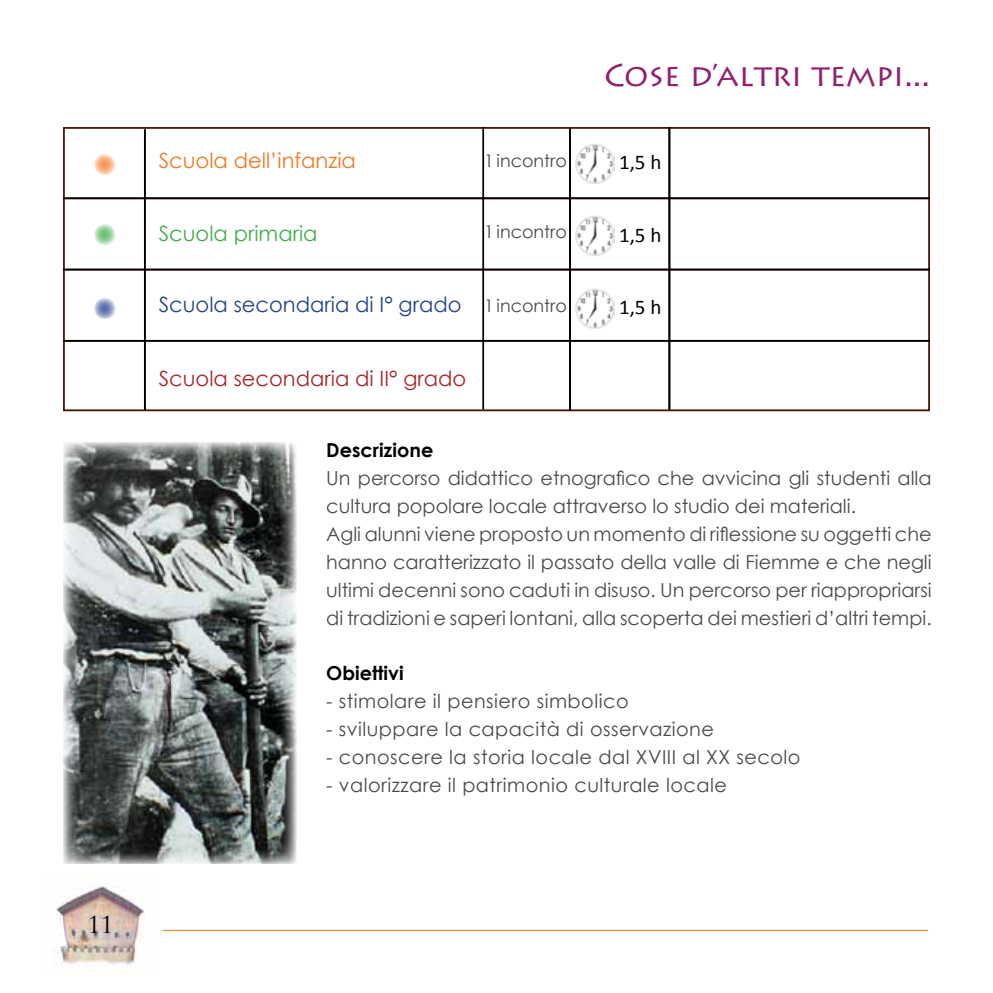
<style>
.page{position:relative;width:993px;height:993px;background:#fff}
.page>*{position:absolute;margin:0;border:0;box-sizing:border-box;transform-origin:0 0}
.t1{font:31.5px "Lithos Pro";color:#911f6c}
.t2{font:22.75px "Trajan Pro";color:#000}
.t3{font:21px "Century Gothic";color:#a82428}
.t4{font:21px "Century Gothic";color:#25408f}
.t5{font:21px "Century Gothic";color:#f47721}
.t6{font:21px "Century Gothic";color:#41ad49}
.t7{font:21px "Calibri";color:#000}
.t8{font:19.25px/28px "Century Gothic";color:#4a4a4d}
.t9{font:19.25px "Century Gothic";letter-spacing:.025em;color:#4a4a4d}
.t10{font:700 19.25px "Century Gothic";color:#000}
.t11{font:17.5px "Century Gothic";color:#4a4a4d}
</style>
<div class="page">
<div style="left:63px;top:127px;width:866px;height:284px;border:2px solid #490c00"></div>
<img style="left:54px;top:886px;width:90px;height:86px">
<hr style="left:482px;top:127px;width:2px;height:282px;background:#000">
<hr style="left:163px;top:929px;width:764px;height:1px;background:#f47721">
<hr style="left:144px;top:129px;width:2px;height:281px;background:#000">
<hr style="left:569px;top:128px;width:1px;height:282px;background:#000">
<hr style="left:668px;top:127px;width:2px;height:282px;background:#000">
<hr style="left:63px;top:197px;width:866px;height:2px;background:#000">
<hr style="left:63px;top:268px;width:866px;height:2px;background:#000">
<hr style="left:63px;top:340px;width:866px;height:1px;background:#000">
<svg style="left:105px;top:224px;width:1px;height:21px"></svg>
<img style="left:575px;top:215px;width:39px;height:40px">
<img style="left:575px;top:288px;width:39px;height:40px">
<svg style="left:105px;top:298px;width:1px;height:21px"></svg>
<img style="left:575px;top:144px;width:39px;height:40px">
<svg style="left:105px;top:154px;width:1px;height:21px"></svg>
<img style="left:63px;top:442px;width:233px;height:421px">
<p class="t2" style="left:87px;top:909px;width:27px">11</p>
<h1 class="t1" style="left:604px;top:57px;width:327px">COSE D’ALTRI TEMPI...</h1>
<p class="t5" style="left:159px;top:146px;width:198px">Scuola dell’infanzia</p>
<p class="t11" style="left:484px;top:149px;width:84px">1 incontro</p>
<p class="t7" style="left:618px;top:148px;width:44px">1,5 h</p>
<p class="t6" style="left:159px;top:219px;width:160px">Scuola primaria</p>
<p class="t11" style="left:484px;top:219px;width:84px">1 incontro</p>
<p class="t7" style="left:618px;top:221px;width:44px">1,5 h</p>
<p class="t4" style="left:159px;top:290px;width:304px">Scuola secondaria di I° grado</p>
<p class="t11" style="left:484px;top:294px;width:84px">1 incontro</p>
<p class="t7" style="left:618px;top:293px;width:44px">1,5 h</p>
<p class="t3" style="left:159px;top:364px;width:309px">Scuola secondaria di II° grado</p>
<p class="t10" style="left:326px;top:435px;width:109px">Descrizione</p>
<p class="t8" style="left:326px;top:463px;width:606px">Un percorso didattico etnografico che avvicina gli studenti alla cultura popolare locale attraverso lo studio dei materiali.<br>Agli alunni viene proposto un momento di riflessione su oggetti che hanno caratterizzato il passato della valle di Fiemme e che negli ultimi decenni sono caduti in disuso. Un percorso per riappropriarsi di tradizioni e saperi lontani, alla scoperta dei mestieri d’altri tempi.</p>
<p class="t10" style="left:326px;top:658px;width:79px">Obiettivi</p>
<p class="t9" style="left:326px;top:687px;width:304px">- stimolare il pensiero simbolico</p>
<p class="t9" style="left:326px;top:715px;width:389px">- sviluppare la capacità di osservazione</p>
<p class="t9" style="left:326px;top:743px;width:475px">- conoscere la storia locale dal XVIII al XX secolo</p>
<p class="t9" style="left:326px;top:771px;width:402px">- valorizzare il patrimonio culturale locale</p>
</div>
